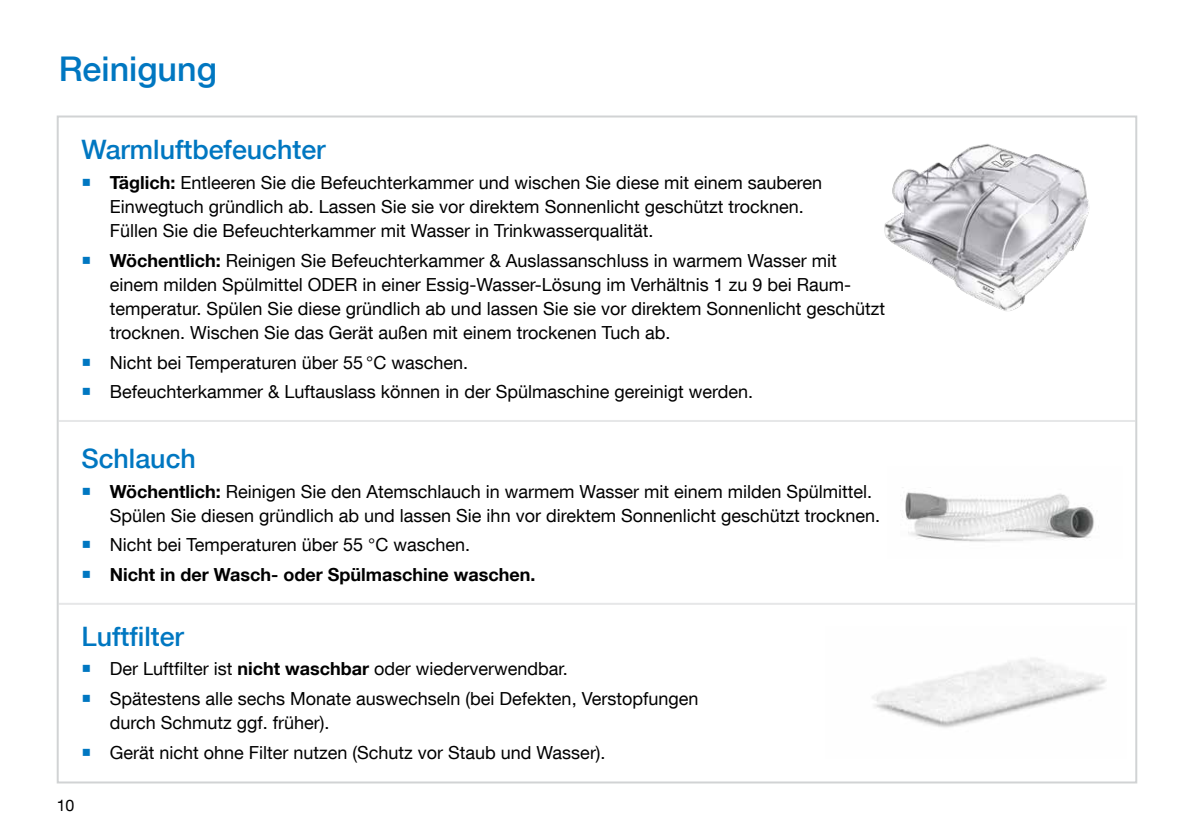
<style>
.page{position:relative;width:1191px;height:840px;background:#fff}
.page>*{position:absolute;margin:0;border:0;box-sizing:border-box;transform-origin:0 0}
.t1{font:500 34px "Helvetica Neue LT Com";color:#0077c1}
.t2{font:500 26.8px "Helvetica Neue LT Com";color:#0077c1}
.t3{font:18px/24px "Helvetica Neue LT Com";color:#000}
.t4{font:700 18px "Helvetica Neue LT Com";color:#000}
.t5{font:16px "Helvetica Neue LT Com";color:#000}
.s1{color:#0077c1}
.s2{font-weight:700}
</style>
<div class="page">
<hr style="left:59px;top:602px;width:1076px;height:2px;background:#e6e7e8">
<hr style="left:59px;top:420px;width:1076px;height:2px;background:#e6e7e8">
<img style="left:872px;top:658px;width:235px;height:70px">
<img style="left:902px;top:487px;width:192px;height:55px">
<img style="left:884px;top:143px;width:206px;height:168px">
<h1 class="t1" style="left:59px;top:48px;width:160px">Reinigung</h1>
<h2 class="t2" style="left:81px;top:134px;width:246px">Warmluftbefeuchter</h2>
<p class="t3" style="left:110px;top:170px;width:714px;text-indent:-28px"><span class="s1">○</span> <span class="s2">Täglich:</span> Entleeren Sie die Befeuchterkammer und wischen Sie diese mit einem sauberen<br>Einwegtuch gründlich ab. Lassen Sie sie vor direktem Sonnenlicht geschützt trocknen.<br>Füllen Sie die Befeuchterkammer mit Wasser in Trinkwasserqualität.</p>
<p class="t3" style="left:110px;top:248px;width:777px;text-indent:-28px"><span class="s1">○</span> <span class="s2">Wöchentlich:</span> Reinigen Sie Befeuchterkammer &amp; Auslassanschluss in warmem Wasser mit einem milden Spülmittel ODER in einer Essig-Wasser-Lösung im Verhältnis 1 zu 9 bei Raum&shy;temperatur. Spülen Sie diese gründlich ab und lassen Sie sie vor direktem Sonnenlicht geschützt trocknen. Wischen Sie das Gerät außen mit einem trockenen Tuch ab.</p>
<p class="t3" style="left:81px;top:349px;width:388px"><span class="s1">○</span> Nicht bei Temperaturen über 55 °C waschen.</p>
<p class="t3" style="left:81px;top:379px;width:673px"><span class="s1">○</span> Befeuchterkammer &amp; Luftauslass können in der Spülmaschine gereinigt werden.</p>
<h2 class="t2" style="left:81px;top:442px;width:116px">Schlauch</h2>
<p class="t3" style="left:110px;top:478px;width:772px;text-indent:-28px"><span class="s1">○</span> <span class="s2">Wöchentlich:</span> Reinigen Sie den Atemschlauch in warmem Wasser mit einem milden Spülmittel.<br>Spülen Sie diesen gründlich ab und lassen Sie ihn vor direktem Sonnenlicht geschützt trocknen.</p>
<p class="t3" style="left:81px;top:532px;width:390px"><span class="s1">○</span> Nicht bei Temperaturen über 55 °C waschen.</p>
<p class="t4" style="left:81px;top:563px;width:455px"><span class="s1">○</span> Nicht in der Wasch- oder Spülmaschine waschen.</p>
<h2 class="t2" style="left:81px;top:619px;width:104px">Luftfilter</h2>
<p class="t3" style="left:81px;top:656px;width:488px"><span class="s1">○</span> Der Luftfilter ist <span class="s2">nicht waschbar</span> oder wiederverwendbar.</p>
<p class="t3" style="left:110px;top:685px;width:590px;text-indent:-28px"><span class="s1">○</span> Spätestens alle sechs Monate auswechseln (bei Defekten, Verstopfungen durch Schmutz ggf. früher).</p>
<p class="t3" style="left:81px;top:739px;width:526px"><span class="s1">○</span> Gerät nicht ohne Filter nutzen (Schutz vor Staub und Wasser).</p>
<p class="t5" style="left:57px;top:794px;width:19px">10</p>
</div>
